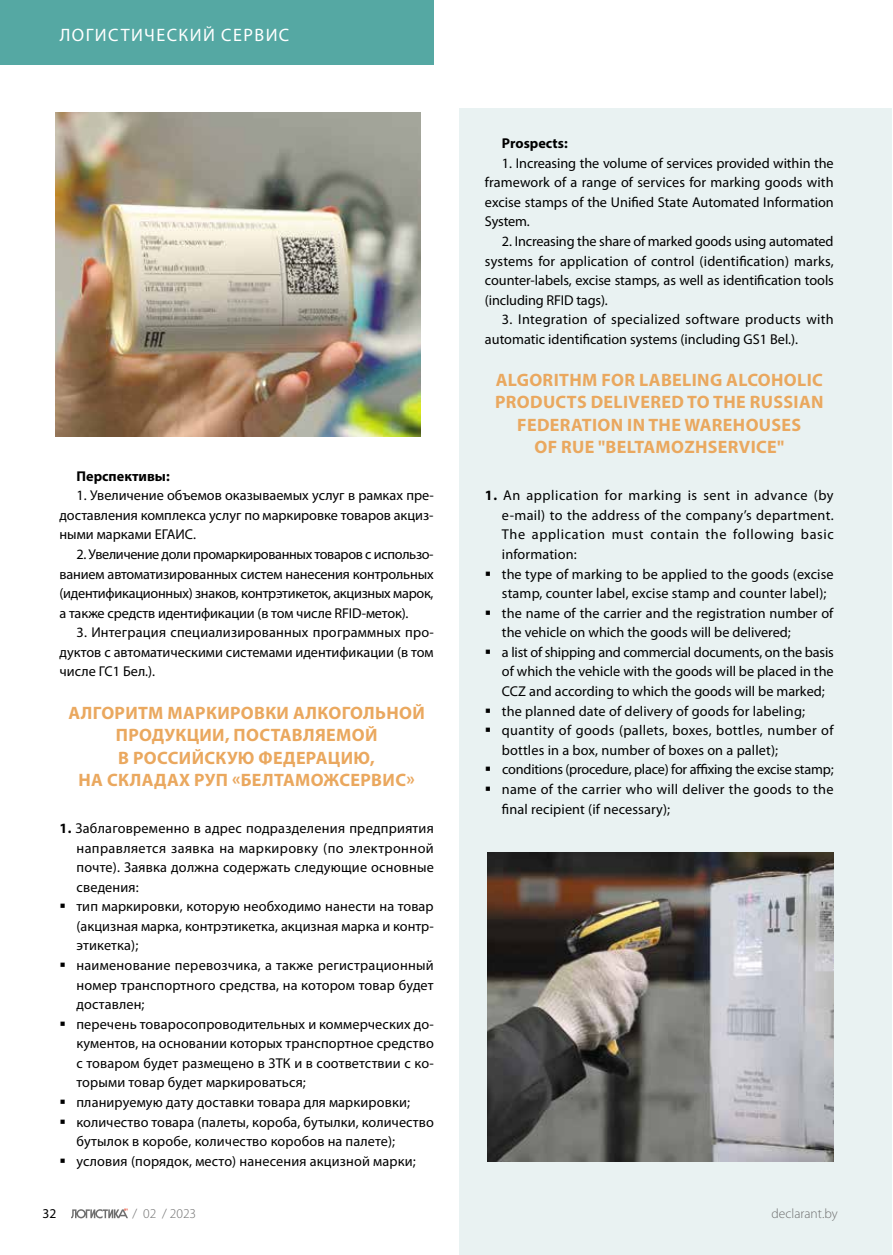
<style>
.page{position:relative;width:893px;height:1255px;background:#fff}
.page>*{position:absolute;margin:0;border:0;box-sizing:border-box;transform-origin:0 0}
.t1{font:700 18px/22.5px "Myriad Pro";letter-spacing:.02em;color:#eaa85f;text-align:center}
.t2{font:18px "Myriad Pro";letter-spacing:.08em;color:#fff}
.t3{font:14.25px/19.5px "Myriad Pro";letter-spacing:.01em;color:#000;text-align:justify}
.t4{font:700 14.25px "Myriad Pro";color:#000}
.t5{font:300 13.5px "Myriad Pro";color:#6f6f6f}
.t6{font:13.5px "Myriad Pro";color:#000}
.s1{font-weight:700}
</style>
<div class="page">
<svg style="left:71px;top:1208px;width:57px;height:10px"></svg>
<div style="left:0;top:0;width:434px;height:65px;background:#55a8a3"></div>
<div style="left:460px;top:109px;width:432px;height:1145px;background:#e9f2f2"></div>
<img style="left:56px;top:112px;width:364px;height:324px">
<img style="left:488px;top:852px;width:345px;height:309px">
<p class="t2" style="left:60px;top:24px;width:231px">ЛОГИСТИЧЕСКИЙ СЕРВИС</p>
<p class="t4" style="left:77px;top:466px;width:95px">Перспективы:</p>
<p class="t3" style="left:60px;top:485px;width:376px;text-indent:17px">1. Увеличение объемов оказываемых услуг в рамках пре&shy;доставления комплекса услуг по маркировке товаров акциз&shy;ными марками ЕГАИС.</p>
<p class="t3" style="left:60px;top:544px;width:376px;text-indent:17px">2. Увеличение доли промаркированных товаров с использо&shy;ванием автоматизированных систем нанесения контрольных (идентификационных) знаков, контрэтикеток, акцизных марок, а также средств идентификации (в том числе RFID-меток).</p>
<p class="t3" style="left:60px;top:622px;width:376px;text-indent:17px">3. Интеграция специализированных программных про&shy;дуктов с автоматическими системами идентификации (в том числе ГС1 Бел.).</p>
<p class="t1" style="left:68px;top:700px;width:358px">АЛГОРИТМ МАРКИРОВКИ АЛКОГОЛЬНОЙ<br>ПРОДУКЦИИ, ПОСТАВЛЯЕМОЙ<br>В РОССИЙСКУЮ ФЕДЕРАЦИЮ,<br>НА СКЛАДАХ РУП «БЕЛТАМОЖСЕРВИС»</p>
<p class="t3" style="left:76px;top:818px;width:359px;text-align:left;text-indent:-17px"><span class="s1">1.</span> Заблаговременно в адрес подразделения предприятия направляется заявка на маркировку (по электронной почте). Заявка должна содержать следующие основные сведения:<br>тип маркировки, которую необходимо нанести на товар (акцизная марка, контрэтикетка, акцизная марка и контр&shy;этикетка);<br>наименование перевозчика, а также регистрационный номер транспортного средства, на котором товар будет доставлен;<br>перечень товаросопроводительных и коммерческих до&shy;кументов, на основании которых транспортное средство с товаром будет размещено в ЗТК и в соответствии с ко&shy;торыми товар будет маркироваться;<br>планируемую дату доставки товара для маркировки; количество товара (палеты, короба, бутылки, количество бутылок в коробе, количество коробов на палете); условия (порядок, место) нанесения акцизной марки;</p>
<p class="t6" style="left:43px;top:1205px;width:15px">32</p>
<p class="t5" style="left:132px;top:1205px;width:65px">/ 02 / 2023</p>
<p class="t4" style="left:502px;top:134px;width:67px">Prospects:</p>
<p class="t3" style="left:485px;top:153px;width:350px;text-indent:17px">1. Increasing the volume of services provided within the framework of a range of services for marking goods with excise stamps of the Unified State Automated Information System.</p>
<p class="t3" style="left:485px;top:231px;width:350px;text-indent:17px">2. Increasing the share of marked goods using automated systems for application of control (identification) marks, counter-labels, excise stamps, as well as identification tools (including RFID tags).</p>
<p class="t3" style="left:485px;top:309px;width:350px;text-indent:17px">3. Integration of specialized software products with automatic identification systems (including GS1 Bel.).</p>
<p class="t1" style="left:495px;top:368px;width:330px">ALGORITHM FOR LABELING ALCOHOLIC<br>PRODUCTS DELIVERED TO THE RUSSIAN<br>FEDERATION IN THE WAREHOUSES<br>OF RUE "BELTAMOZHSERVICE"</p>
<p class="t3" style="left:502px;top:485px;width:333px;text-align:left;text-indent:-17px"><span class="s1">1.</span> An application for marking is sent in advance (by e-mail) to the address of the company’s department.<br>The application must contain the following basic information:<br>the type of marking to be applied to the goods (excise stamp, counter label, excise stamp and counter label); the name of the carrier and the registration number of the vehicle on which the goods will be delivered;<br>a list of shipping and commercial documents, on the basis of which the vehicle with the goods will be placed in the CCZ and according to which the goods will be marked; the planned date of delivery of goods for labeling; quantity of goods (pallets, boxes, bottles, number of bottles in a box, number of boxes on a pallet); conditions (procedure, place) for affixing the excise stamp; name of the carrier who will deliver the goods to the final recipient (if necessary);</p>
<p class="t5" style="left:772px;top:1205px;width:68px">declarant.by</p>
</div>
